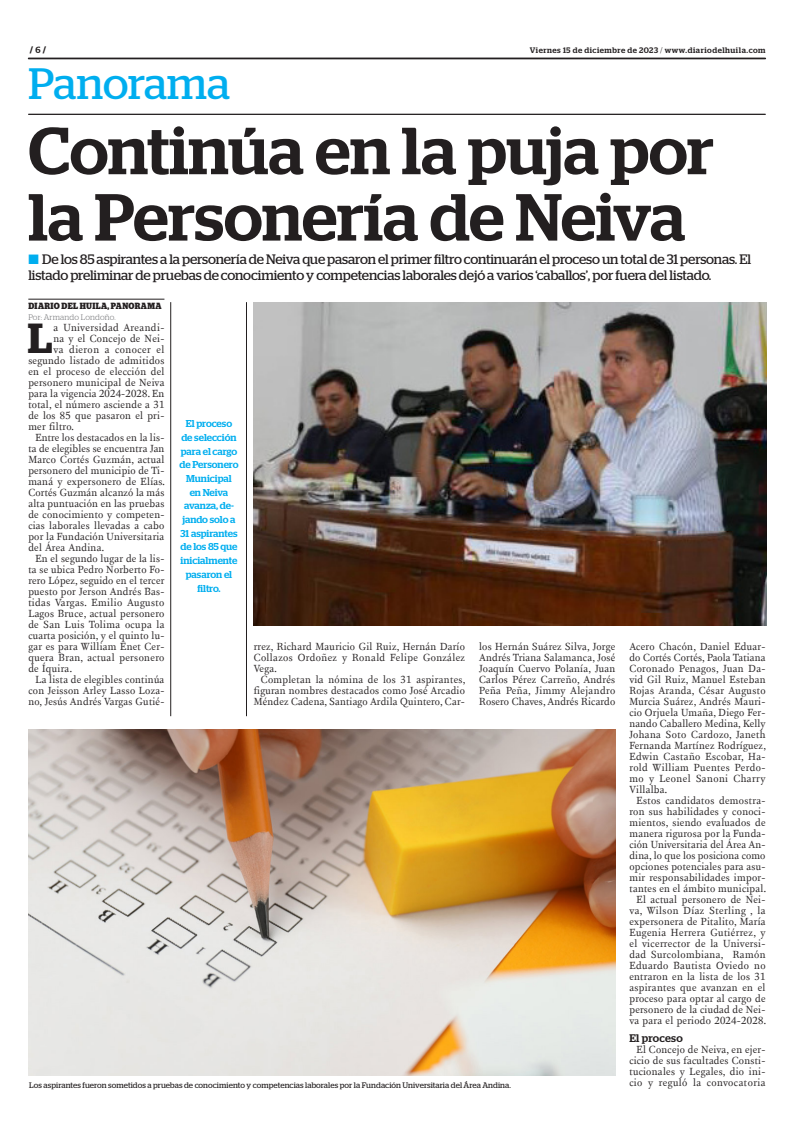
<style>
.page{position:relative;width:801px;height:1134px;background:#fff}
.page>*{position:absolute;margin:0;border:0;box-sizing:border-box;transform-origin:0 0}
.TITULO{font:500 66.4px/66.4px "Stag";color:#231f20}
.t1{font:43.9px "Stag";letter-spacing:-.005em;color:#00aeef}
.TEXTO_UNO{font:600 42px "Stag";color:#231f20}
.SUMARIO{font:13.7px/16.5px "Stag";letter-spacing:-.01em;color:#231f20}
.INTERTITULO{font:500 11px "Stag";letter-spacing:.025em;color:#231f20}
.TEXTO{font:10.6px/11px "New Fournier BP";letter-spacing:.025em;color:#231f20;text-align:justify}
.TEXTO_UNO-2{font:10.6px "New Fournier BP";letter-spacing:.025em;color:#231f20}
.TEXTO-2{font:10.6px "New Fournier BP";letter-spacing:.045em;color:#231f20}
.TEXTO_UNO-3{font:10.6px "New Fournier BP";letter-spacing:.045em;color:#231f20}
.DESTACADO_AZUL{font:500 10px/13.7px "Stag";letter-spacing:-.005em;color:#00aeef;text-align:center}
.CREDITO_1{font:700 9px "Stag";letter-spacing:.045em;color:#231f20;scale:.9 1}
.CREDITO_1-2{font:700 9px "Stag";letter-spacing:.045em;color:#231f20}
.PIE_DE_FOTO{font:8px "Stag";letter-spacing:.01em;color:#231f20}
.t2{font:500 8px "Stag";letter-spacing:.065em;color:#231f20}
.CREDITO_2{font:300 8px "Stag";letter-spacing:.02em;color:#6c6d70}
.s1{font-weight:500}
.s2{font-weight:300}
.s3{color:#00aeef}
</style>
<div class="page">
<svg style="left:28px;top:58px;width:737px;height:1px"></svg>
<hr style="left:28px;top:114px;width:737px;height:1px;background:#231f20">
<img style="left:29px;top:729px;width:586px;height:346px">
<img style="left:254px;top:302px;width:512px;height:323px">
<hr style="left:28px;top:299px;width:136px;height:1px;background:#231f20">
<hr style="left:246px;top:302px;width:1px;height:414px;background:#231f20">
<hr style="left:170px;top:302px;width:1px;height:414px;background:#231f20">
<p class="CREDITO_1-2" style="left:30px;top:45px;width:18px">/ <span class="s1">6</span> /</p>
<p class="t2" style="left:530px;top:45px;width:237px">Viernes 15 de diciembre de 2023 <span class="s2">/</span> www.diariodelhuila.com</p>
<p class="t1" style="left:28px;top:58px;width:203px">Panorama</p>
<p class="TITULO" style="left:28px;top:117px;width:687px">Continúa en la puja por la Personería de Neiva</p>
<p class="SUMARIO" style="left:28px;top:250px;width:724px"><span class="s3">■</span> De los 85 aspirantes a la personería de Neiva que pasaron el primer filtro continuarán el proceso un total de 31 personas. El listado preliminar de pruebas de conocimiento y competencias laborales dejó a varios ‘caballos’, por fuera del listado.</p>
<p class="CREDITO_1" style="left:28px;top:301px;width:149px">DIARIO DEL HUILA, PANORAMA</p>
<p class="CREDITO_2" style="left:28px;top:313px;width:89px">Por: Armando Londoño.</p>
<p class="TEXTO_UNO" style="left:28px;top:314px;width:26px">L</p>
<p class="TEXTO_UNO-2" style="left:54px;top:321px;width:112px">a Universidad Areandi-</p>
<p class="TEXTO_UNO-2" style="left:54px;top:332px;width:112px">na y el Concejo de Nei-</p>
<p class="TEXTO_UNO-3" style="left:54px;top:343px;width:112px">va dieron a conocer el</p>
<p class="TEXTO_UNO-2" style="left:28px;top:354px;width:138px">segundo listado de admitidos</p>
<p class="TEXTO_UNO-2" style="left:28px;top:365px;width:138px">en el proceso de elección del</p>
<p class="TEXTO_UNO-2" style="left:28px;top:376px;width:138px">personero municipal de Neiva</p>
<p class="TEXTO_UNO-2" style="left:28px;top:387px;width:138px">para la vigencia 2024-2028. En</p>
<p class="TEXTO_UNO-2" style="left:28px;top:398px;width:138px">total, el número asciende a 31</p>
<p class="TEXTO_UNO-2" style="left:28px;top:409px;width:138px">de los 85 que pasaron el pri-</p>
<p class="TEXTO_UNO-2" style="left:28px;top:420px;width:47px">mer filtro.</p>
<p class="TEXTO" style="left:28px;top:432px;width:138px;text-indent:7px">Entre los destacados en la lis&shy;ta de elegibles se encuentra Jan Marco Cortés Guzmán, actual personero del municipio de Ti&shy;maná y expersonero de Elías.<br>Cortés Guzmán alcanzó la más alta puntuación en las pruebas de conocimiento y competen&shy;cias laborales llevadas a cabo por la Fundación Universitaria del Área Andina.</p>
<p class="TEXTO" style="left:28px;top:553px;width:138px;text-indent:7px">En el segundo lugar de la lis&shy;ta se ubica Pedro Norberto Fo&shy;rero López, seguido en el tercer puesto por Jerson Andrés Bas&shy;tidas Vargas. Emilio Augusto Lagos Bruce, actual personero de San Luis Tolima ocupa la cuarta posición, y el quinto lu&shy;gar es para William Enet Cer&shy;quera Bran, actual personero de Íquira.</p>
<p class="TEXTO" style="left:28px;top:674px;width:138px;text-indent:7px">La lista de elegibles continúa con Jeisson Arley Lasso Loza&shy;no, Jesús Andrés Vargas Gutié-</p>
<p class="DESTACADO_AZUL" style="left:179px;top:417px;width:60px">El proceso de selección para el cargo de Personero<br>Municipal en Neiva avanza, de&shy;jando solo a<br>31 aspirantes de los 85 que inicialmente pasaron el filtro.</p>
<p class="TEXTO" style="left:479px;top:641px;width:138px">los Hernán Suárez Silva, Jorge Andrés Triana Salamanca, José Joaquín Cuervo Polanía, Juan Carlos Pérez Carreño, Andrés Peña Peña, Jimmy Alejandro Rosero Chaves, Andrés Ricardo</p>
<p class="TEXTO" style="left:629px;top:641px;width:138px">Acero Chacón, Daniel Eduar&shy;do Cortés Cortés, Paola Tatiana Coronado Penagos, Juan Da&shy;vid Gil Ruiz, Manuel Esteban Rojas Aranda, César Augusto Murcia Suárez, Andrés Mauri&shy;cio Orjuela Umaña, Diego Fer&shy;nando Caballero Medina, Kelly Johana Soto Cardozo, Janeth Fernanda Martínez Rodríguez, Edwin Castaño Escobar, Ha&shy;rold William Puentes Perdo&shy;mo y Leonel Sanoni Charry Villalba.</p>
<p class="TEXTO" style="left:629px;top:795px;width:138px;text-indent:7px">Estos candidatos demostra&shy;ron sus habilidades y conoci&shy;mientos, siendo evaluados de manera rigurosa por la Funda&shy;ción Universitaria del Área An&shy;dina, lo que los posiciona como opciones potenciales para asu&shy;mir responsabilidades impor&shy;tantes en el ámbito municipal.</p>
<p class="TEXTO" style="left:629px;top:894px;width:138px;text-indent:7px">El actual personero de Nei&shy;va, Wilson Díaz Sterling , la expersonera de Pitalito, María Eugenia Herrera Gutiérrez, y el vicerrector de la Universi&shy;dad Surcolombiana, Ramón Eduardo Bautista Oviedo no entraron en la lista de los 31 aspirantes que avanzan en el proceso para optar al cargo de personero de la ciudad de Nei&shy;va para el periodo 2024-2028.</p>
<p class="INTERTITULO" style="left:629px;top:1031px;width:55px">El proceso</p>
<p class="TEXTO" style="left:629px;top:1044px;width:138px;text-indent:7px">El Concejo de Neiva, en ejer&shy;cicio de sus facultades Consti&shy;tucionales y Legales, dio ini-</p>
<p class="PIE_DE_FOTO" style="left:29px;top:1080px;width:483px">Los aspirantes fueron sometidos a pruebas de conocimiento y competencias laborales por la Fundación Universitaria del Área Andina.</p>
<p class="TEXTO-2" style="left:629px;top:1075px;width:138px">cio y reguló la convocatoria</p>
<p class="TEXTO" style="left:254px;top:641px;width:213px">rrez, Richard Mauricio Gil Ruiz, Hernán Darío Collazos Ordoñez y Ronald Felipe González Vega.</p>
<p class="TEXTO" style="left:254px;top:674px;width:213px;text-indent:7px">Completan la nómina de los 31 aspirantes, figuran nombres destacados como José Arcadio Méndez Cadena, Santiago Ardila Quintero, Car-</p>
</div>
